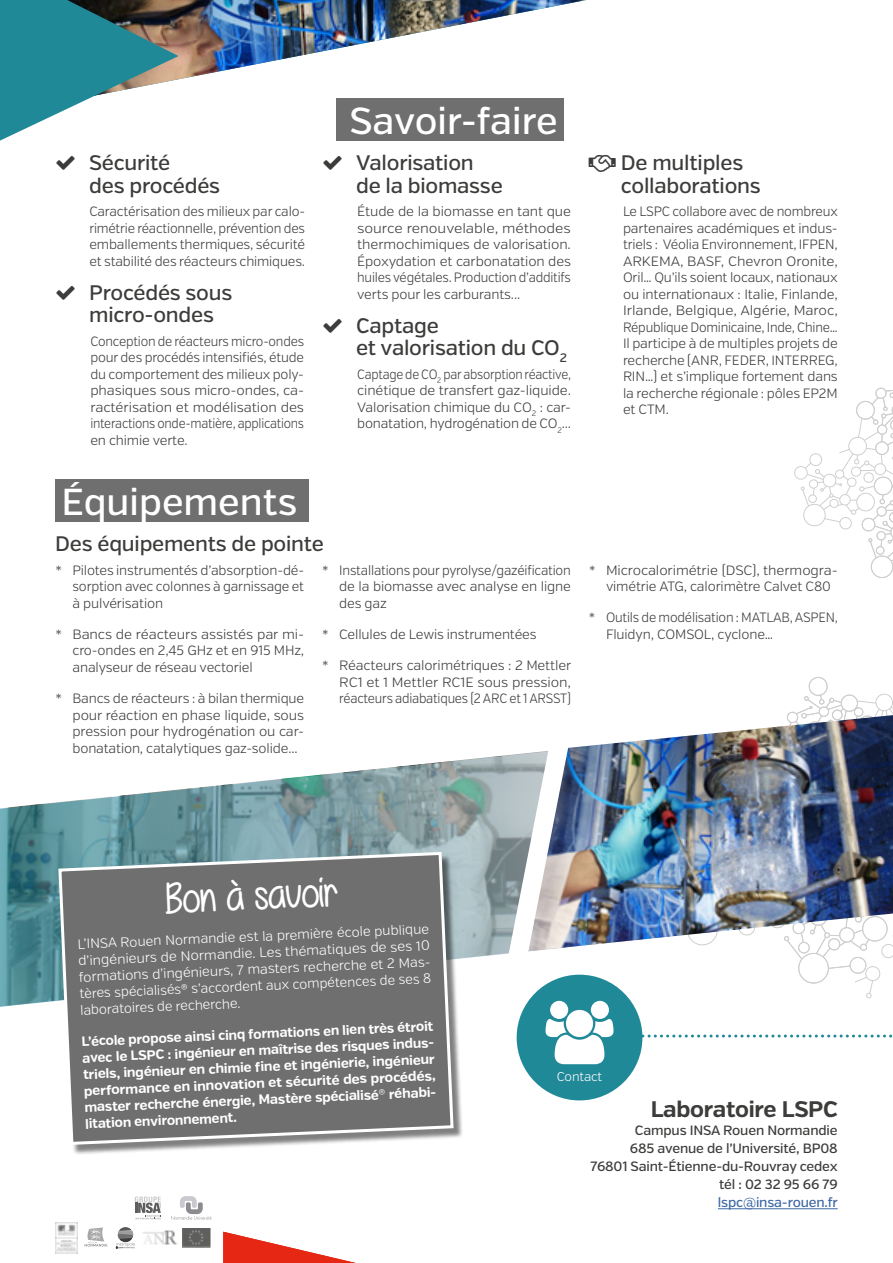
<style>
.page{position:relative;width:893px;height:1263px;background:#fff}
.page>*{position:absolute;margin:0;border:0;box-sizing:border-box;transform-origin:0 0}
.t1{font:45px "Mf Really Awesome";color:#fff}
.t2{font:500 37.5px "Verb";color:#fff}
.t3{font:700 22.5px "Verb";letter-spacing:-.01em;color:#3c3c3b}
.t4{font:500 21px/22.5px "Verb";letter-spacing:-.01em;color:#3c3c3b}
.t5{font:300 13.5px/16.5px "Verb";letter-spacing:-.01em;color:#3c3c3b;text-align:justify}
.t6{font:300 13.5px/16.5px "Verb";letter-spacing:-.01em;color:#3c3c3b;text-align:justify;scale:.96 1}
.t7{font:700 13.5px/16.5px "Verb";color:#fff;text-align:justify}
.t8{font:300 13.5px/16.5px "Verb";letter-spacing:-.01em;color:#3c3c3b;text-align:justify;scale:.94 1}
.t9{font:300 13.5px/15.8px "Verb";color:#fff}
.t10{font:300 13.5px/16.5px "Verb";letter-spacing:-.01em;color:#3c3c3b;text-align:justify;scale:.9 1}
.t11{font:500 13.5px/18px "Verb";letter-spacing:-.01em;color:#3c3c3b;text-align:right}
.t12{font:300 13.5px "Verb";color:#fff;scale:1.04 1}
.t13{font:500 13.5px "Verb";letter-spacing:-.01em;color:#3f68a5}
.t14{font:300 12.6px "Verb";letter-spacing:-.01em;color:#fff}
.s1{font-weight:300}
</style>
<div class="page">
<svg style="left:171px;top:1196px;width:41px;height:24px"></svg>
<svg style="left:135px;top:1196px;width:26px;height:23px"></svg>
<img style="left:182px;top:1228px;width:29px;height:19px">
<div style="left:83px;top:1225px;width:26px;height:24px;background:linear-gradient(to right,#fff,#fff)"></div>
<svg style="left:85px;top:1227px;width:22px;height:19px"></svg>
<svg style="left:116px;top:1227px;width:18px;height:21px"></svg>
<img style="left:143px;top:1230px;width:35px;height:15px">
<img style="left:55px;top:1222px;width:23px;height:31px">
<div style="left:55px;top:479px;width:254px;height:42px;background:#706f6f"></div>
<img style="left:179px;top:0;width:407px;height:80px">
<svg style="left:0;top:0;width:179px;height:141px"></svg>
<svg style="left:0;top:755px;width:505px;height:252px"></svg>
<hr style="left:718px;top:1208px;width:120px;height:1px;background:#3f68a5">
<div style="left:336px;top:98px;width:228px;height:43px;background:#706f6f"></div>
<svg style="left:794px;top:387px;width:99px;height:191px"></svg>
<div style="left:61px;top:854px;width:402px;height:300px;background:#000;opacity:.5"></div>
<svg style="left:57px;top:850px;width:398px;height:296px;background:#797a7a"></svg>
<div style="left:517px;top:975px;width:125px;height:125px;background:#208998;border-radius:50%"></div>
<svg style="left:223px;top:1232px;width:133px;height:31px"></svg>
<svg style="left:165px;top:881px;width:18px;height:32px"></svg>
<svg style="left:268px;top:885px;width:18px;height:24px"></svg>
<svg style="left:319px;top:877px;width:20px;height:29px"></svg>
<img style="left:505px;top:676px;width:388px;height:388px">
<h3 class="t4" style="left:89px;top:152px;width:132px">Sécurité<br>des procédés</h3>
<p class="t5" style="left:89px;top:203px;width:217px">Caractérisation des milieux par calo&shy;rimétrie réactionnelle, prévention des emballements thermiques, sécurité et stabilité des réacteurs chimiques.</p>
<h3 class="t4" style="left:89px;top:281px;width:145px">Procédés sous micro-ondes</h3>
<p class="t8" style="left:90px;top:333px;width:229px">Conception de réacteurs micro-ondes pour des procédés intensifiés, étude du comportement des milieux poly&shy;phasiques sous micro-ondes, ca&shy;ractérisation et modélisation des interactions onde-matière, applications en chimie verte.</p>
<h2 class="t2" style="left:62px;top:479px;width:237px">Équipements</h2>
<h2 class="t2" style="left:350px;top:99px;width:210px">Savoir-faire</h2>
<h3 class="t4" style="left:356px;top:152px;width:148px">Valorisation de la biomasse</h3>
<p class="t5" style="left:357px;top:203px;width:215px">Étude de la biomasse en tant que source renouvelable, méthodes thermochimiques de valorisation.<br>Époxydation et carbonatation des huiles végétales. Production d’additifs verts pour les carburants...</p>
<h3 class="t4" style="left:356px;top:314px;width:212px">Captage<br>et valorisation du CO<sub>2</sub></h3>
<p class="t10" style="left:357px;top:366px;width:239px">Captage de CO<sub>2</sub> par absorption réactive, cinétique de transfert gaz-liquide.<br>Valorisation chimique du CO<sub>2</sub> : car&shy;bonatation, hydrogénation de CO<sub>2</sub>...</p>
<h3 class="t4" style="left:55px;top:533px;width:270px">Des équipements de pointe</h3>
<p class="t5" style="left:72px;top:562px;width:233px;text-indent:-17px">* Pilotes instrumentés d’absorption-dé&shy;sorption avec colonnes à garnissage et à pulvérisation</p>
<p class="t5" style="left:72px;top:626px;width:233px;text-indent:-17px">* Bancs de réacteurs assistés par mi&shy;cro-ondes en 2,45 GHz et en 915 MHz, analyseur de réseau vectoriel</p>
<p class="t5" style="left:72px;top:690px;width:233px;text-indent:-17px">* Bancs de réacteurs : à bilan thermique pour réaction en phase liquide, sous pression pour hydrogénation ou car&shy;bonatation, catalytiques gaz-solide...</p>
<p class="t5" style="left:339px;top:562px;width:233px;text-indent:-17px">* Installations pour pyrolyse/gazéification de la biomasse avec analyse en ligne des gaz</p>
<p class="t5" style="left:322px;top:626px;width:216px">* Cellules de Lewis instrumentées</p>
<p class="t5" style="left:339px;top:657px;width:234px;text-indent:-17px">* Réacteurs calorimétriques : 2 Mettler RC1 et 1 Mettler RC1E sous pression, réacteurs adiabatiques (2 ARC et 1 ARSST)</p>
<h3 class="t4" style="left:621px;top:152px;width:141px">De multiples collaborations</h3>
<p class="t6" style="left:623px;top:203px;width:225px">Le LSPC collabore avec de nombreux partenaires académiques et indus&shy;triels : Véolia Environnement, IFPEN, ARKEMA, BASF, Chevron Oronite, Oril… Qu’ils soient locaux, nationaux ou internationaux : Italie, Finlande, Irlande, Belgique, Algérie, Maroc, République Dominicaine, Inde, Chine… Il participe à de multiples projets de recherche (ANR, FEDER, INTERREG, RIN…) et s’implique fortement dans la recherche régionale : pôles EP2M et CTM.</p>
<p class="t5" style="left:606px;top:562px;width:233px;text-indent:-17px">* Microcalorimétrie (DSC), thermogra&shy;vimétrie ATG, calorimètre Calvet C80</p>
<p class="t5" style="left:606px;top:610px;width:233px;text-indent:-17px">* Outils de modélisation : MATLAB, ASPEN,<br>Fluidyn, COMSOL, cyclone…</p>
<h1 class="t1" style="left:181px;top:871px;width:139px;rotate:-3deg">□■ → ▲ ❖□</h1>
<p class="t9" style="left:77px;top:935px;width:353px;rotate:-2deg">L’INSA Rouen Normandie est la première école publique</p>
<p class="t12" style="left:78px;top:954px;width:340px;rotate:-3deg">d’ingénieurs de Normandie. Les thématiques de ses 10</p>
<p class="t9" style="left:79px;top:968px;width:354px;rotate:-2deg">formations d’ingénieurs, 7 masters recherche et 2 Mas-</p>
<p class="t9" style="left:79px;top:987px;width:354px;rotate:-3deg">tères spécialisés® s’accordent aux compétences de ses 8 laboratoires de recherche.</p>
<p class="t7" style="left:81px;top:1035px;width:354px;rotate:-3deg">L’école propose ainsi cinq formations en lien très étroit avec le LSPC : ingénieur en maîtrise des risques indus&shy;triels, ingénieur en chimie fine et ingénierie, ingénieur</p>
<p class="t7" style="left:84px;top:1081px;width:354px;rotate:-2deg">performance en innovation et sécurité des procédés, master recherche énergie, Mastère spécialisé<span class="s1">®</span> réhabi-</p>
<p class="t7" style="left:85px;top:1116px;width:153px;rotate:-3deg">litation environnement.</p>
<p class="t14" style="left:557px;top:1069px;width:47px">Contact</p>
<h3 class="t3" style="left:651px;top:1096px;width:188px">Laboratoire LSPC</h3>
<p class="t11" style="left:590px;top:1122px;width:249px">Campus INSA Rouen Normandie<br>685 avenue de l’Université, BP08<br>76801 Saint-Étienne-du-Rouvray cedex tél : 02 32 95 66 79</p>
<p class="t13" style="left:718px;top:1194px;width:122px">lspc@insa-rouen.fr</p>
</div>
